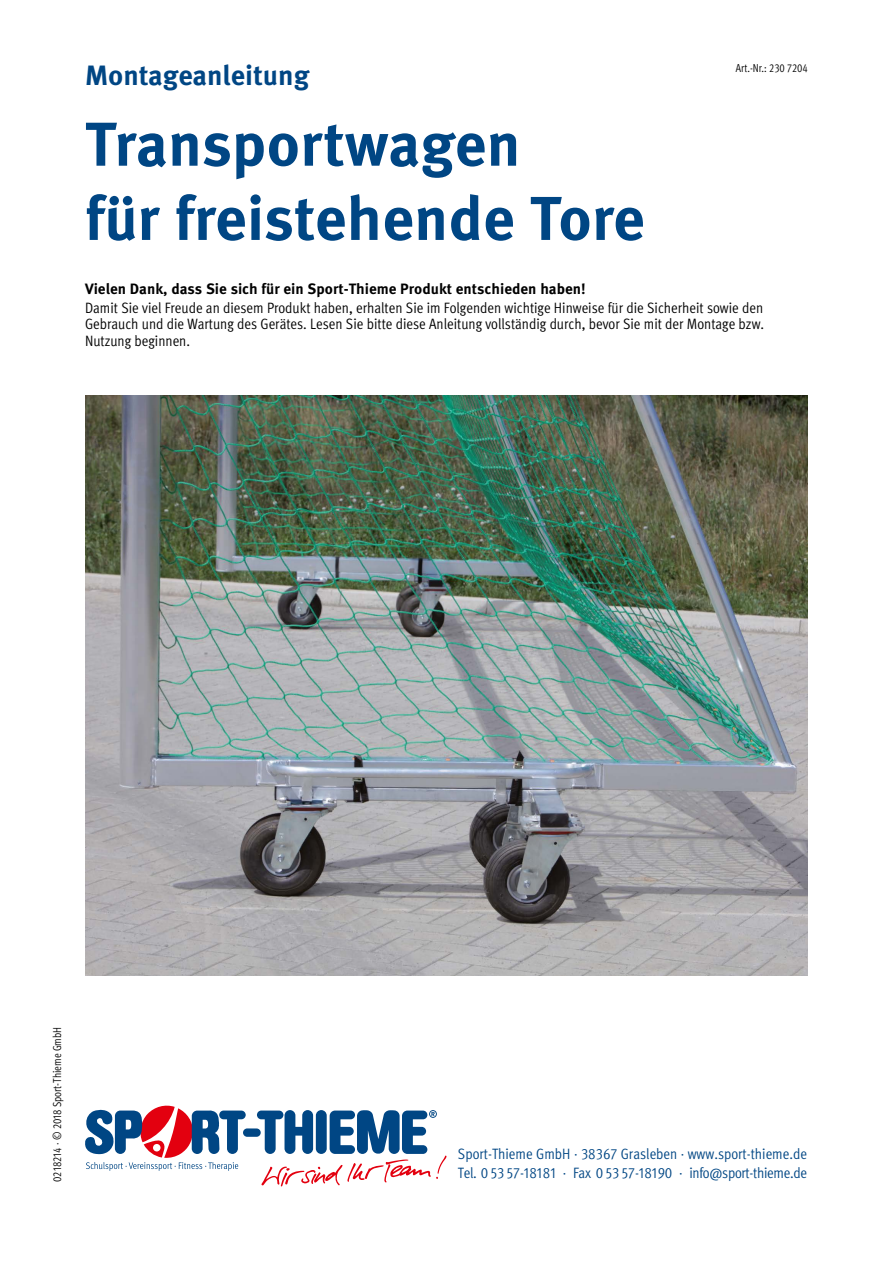
<style>
.page{position:relative;width:893px;height:1263px;background:#fff}
.page>*{position:absolute;margin:0;border:0;box-sizing:border-box;transform-origin:0 0}
.t1{font:700 61.8px/74.2px "Meta Pro";letter-spacing:-.005em;color:#004684}
.t2{font:700 27.9px "Meta Pro";color:#004684}
.t3{font:15px/16.5px "Meta Pro Cond Norm";color:#000;text-align:justify}
.t4{font:15px/19.2px "Meta Pro Cond Norm";color:#004684}
.t5{font:700 15px "Meta Pro";color:#000}
.t6{font:11.55px "Meta Pro Cond Norm";color:#000;scale:.93 1}
</style>
<div class="page">
<div style="left:243px;top:1128px;width:18px;height:9px;background:#004684;border-radius:4px"></div>
<svg style="left:85px;top:1106px;width:161px;height:65px"></svg>
<svg style="left:257px;top:1110px;width:189px;height:76px"></svg>
<img style="left:85px;top:395px;width:723px;height:581px">
<h2 class="t2" style="left:85px;top:53px;width:226px">Montageanleitung</h2>
<p class="t6" style="left:736px;top:60px;width:79px">Art.-Nr.: 230 7204</p>
<h1 class="t1" style="left:85px;top:103px;width:561px">Transportwagen<br>für freistehende Tore</h1>
<p class="t5" style="left:85px;top:277px;width:502px">Vielen Dank, dass Sie sich für ein Sport-Thieme Produkt entschieden haben!</p>
<p class="t3" style="left:85px;top:298px;width:681px">Damit Sie viel Freude an diesem Produkt haben, erhalten Sie im Folgenden wichtige Hinweise für die Sicherheit sowie den Gebrauch und die Wartung des Gerätes. Lesen Sie bitte diese Anleitung vollständig durch, bevor Sie mit der Montage bzw.<br>Nutzung beginnen.</p>
<p class="t6" style="left:49px;top:1182px;width:168px;rotate:-90deg">0218214 · © 2018 Sport-Thieme GmbH</p>
<p class="t4" style="left:458px;top:1143px;width:351px">Sport-Thieme GmbH · 38367 Grasleben · www.sport-thieme.de<br>Tel. 0 53 57-18181 · Fax 0 53 57-18190 · info@sport-thieme.de</p>
</div>
